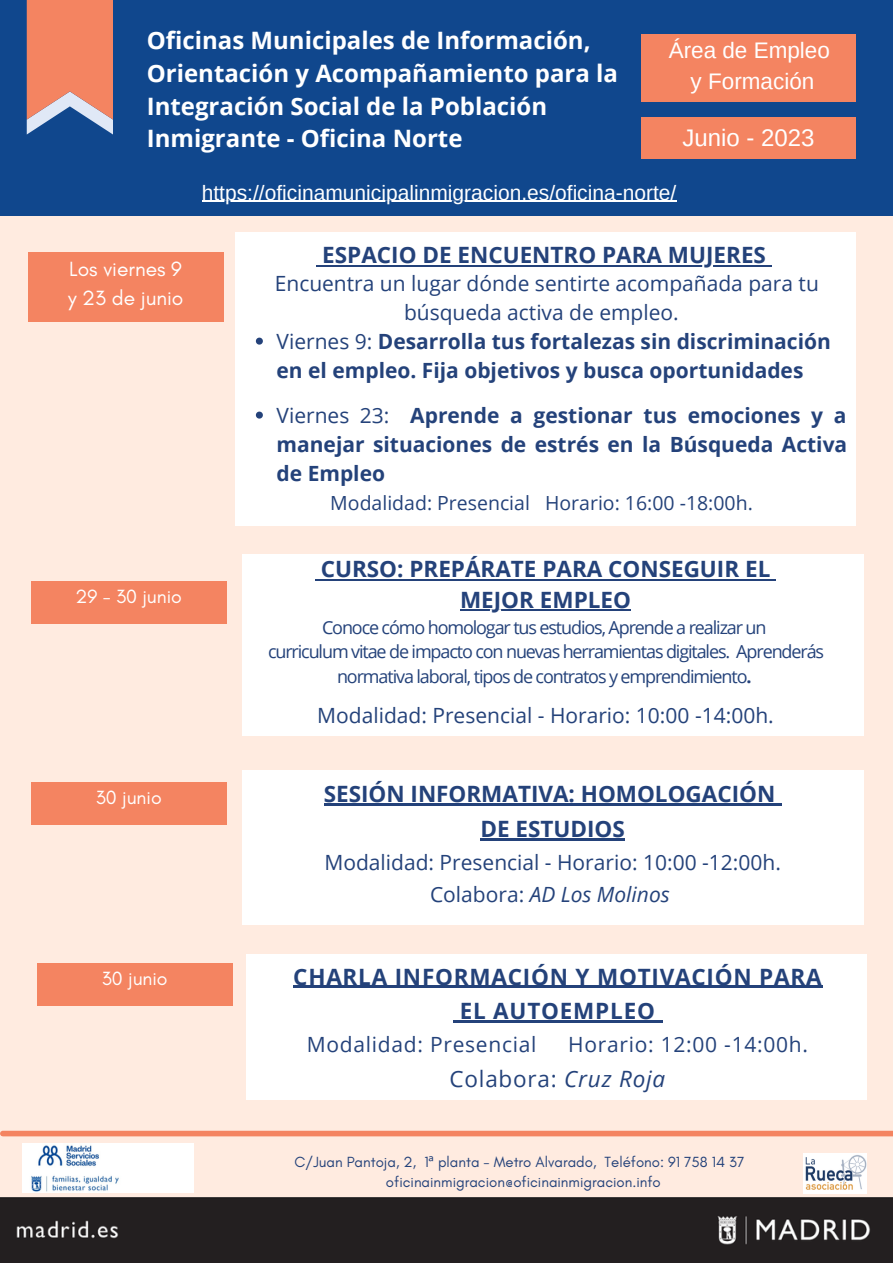
<style>
.page{position:relative;width:893px;height:1264px;background:#fff}
.page>*{position:absolute;margin:0;border:0;box-sizing:border-box;transform-origin:0 0}
.t1{font:700 24px/32.5px "Open Sans";color:#fff}
.t2{font:24px "Arimo";color:#fff}
.t3{font:700 22.5px "Open Sans";color:#24427a}
.t4{font:700 22.5px "Open Sans";letter-spacing:.035em;color:#24427a}
.t5{font:22.5px "Arimo";color:#fff}
.t6{font:22.5px "Open Sans";letter-spacing:.035em;color:#24427a}
.t7{font:700 21px/29px "Open Sans";color:#24427a}
.t8{font:21px/29px "Open Sans";color:#24427a;text-align:center}
.t9{font:21px "Arimo";color:#fff}
.t10{font:21px "Open Sans";letter-spacing:.035em;color:#24427a}
.t11{font:21px "Glacial Indifference";color:#fff}
.t12{font:italic 21px "Open Sans";color:#24427a}
.t13{font:19.5px "Open Sans";color:#24427a}
.t14{font:19.5px "Glacial Indifference";color:#fff}
.t15{font:18px/24.8px "Open Sans";letter-spacing:-.06em;color:#24427a;text-align:center}
.t16{font:15px "Glacial Indifference";color:#24427a}
.s1{font-weight:400}
.s2{font-weight:700}
.s3{font-style:normal}
.s4{font-style:italic}
.s5{font-family:"Noto Sans"}
</style>
<div class="page">
<div style="left:0;top:0;width:892px;height:1262px;background:#ffebe0"></div>
<div style="left:0;top:0;width:892px;height:216px;background:#10478d"></div>
<div style="left:640px;top:34px;width:215px;height:67px;background:#f48461"></div>
<div style="left:0;top:1197px;width:892px;height:65px;background:#231f20"></div>
<div style="left:640px;top:117px;width:215px;height:42px;background:#f48461"></div>
<hr style="left:202px;top:201px;width:474px;height:1px;background:#fff">
<div style="left:3px;top:1130px;width:889px;height:6px;background:#f48461"></div>
<img style="left:803px;top:1153px;width:63px;height:39px">
<img style="left:23px;top:1143px;width:171px;height:49px">
<svg style="left:27px;top:0;width:86px;height:134px;background:#da8875"></svg>
<div style="left:246px;top:954px;width:620px;height:145px;background:#fff"></div>
<div style="left:37px;top:963px;width:196px;height:42px;background:#f48461"></div>
<hr style="left:293px;top:985px;width:529px;height:2px;background:#24427a">
<svg style="left:453px;top:1020px;width:7px;height:2px"></svg>
<hr style="left:460px;top:1020px;width:195px;height:2px;background:#24427a">
<svg style="left:655px;top:1020px;width:7px;height:2px"></svg>
<div style="left:235px;top:232px;width:620px;height:293px;background:#fff"></div>
<div style="left:28px;top:252px;width:196px;height:70px;background:#f48461"></div>
<svg style="left:256px;top:337px;width:7px;height:7px"></svg>
<svg style="left:256px;top:411px;width:7px;height:7px"></svg>
<svg style="left:316px;top:265px;width:6px;height:2px"></svg>
<hr style="left:322px;top:265px;width:443px;height:2px;background:#24427a">
<svg style="left:765px;top:265px;width:6px;height:2px"></svg>
<div style="left:242px;top:554px;width:621px;height:181px;background:#fff"></div>
<div style="left:31px;top:581px;width:196px;height:43px;background:#f48461"></div>
<hr style="left:320px;top:579px;width:450px;height:1px;background:#24427a">
<hr style="left:460px;top:609px;width:171px;height:2px;background:#24427a">
<div style="left:242px;top:771px;width:621px;height:154px;background:#fff"></div>
<div style="left:31px;top:782px;width:196px;height:42px;background:#f48461"></div>
<hr style="left:324px;top:803px;width:451px;height:2px;background:#24427a">
<svg style="left:775px;top:803px;width:6px;height:2px"></svg>
<hr style="left:480px;top:838px;width:145px;height:2px;background:#24427a">
<p class="t1" style="left:147px;top:24px;width:445px">Oficinas Municipales de Información,</p>
<p class="t1" style="left:147px;top:56px;width:472px">Orientación y Acompañamiento para la<br>Integración Social de la Población<br>Inmigrante - Oficina Norte</p>
<p class="t5" style="left:668px;top:37px;width:163px">Área de Empleo</p>
<p class="t5" style="left:690px;top:69px;width:125px">y Formación</p>
<p class="t2" style="left:682px;top:124px;width:133px">Junio - 2023</p>
<p class="t11" style="left:69px;top:256px;width:114px">Los viernes 9</p>
<p class="t11" style="left:68px;top:285px;width:117px">y 23 de junio</p>
<p class="t14" style="left:76px;top:584px;width:108px">29 - 30 junio</p>
<p class="t9" style="left:202px;top:181px;width:476px">https://oficinamunicipalinmigracion.es/oficina-norte/</p>
<p class="t3" style="left:322px;top:238px;width:445px">ESPACIO DE ENCUENTRO PARA MUJERES</p>
<p class="t8" style="left:275px;top:268px;width:545px">Encuentra un lugar dónde sentirte acompañada para tu búsqueda activa de empleo.</p>
<p class="t7" style="left:276px;top:326px;width:556px"><span class="s1">Viernes 9:</span> Desarrolla tus fortalezas sin discriminación en el empleo. Fija objetivos y busca oportunidades</p>
<p class="t7" style="left:276px;top:400px;width:572px;text-align:justify"><span class="s1">Viernes 23:</span> Aprende a gestionar tus emociones y a manejar situaciones de estrés en la Búsqueda Activa de Empleo</p>
<p class="t13" style="left:330px;top:488px;width:424px">Modalidad: Presencial Horario: 16:00 -18:00h.</p>
<p class="t3" style="left:320px;top:553px;width:451px">CURSO: PREPÁRATE PARA CONSEGUIR EL</p>
<p class="t3" style="left:460px;top:584px;width:172px">MEJOR EMPLEO</p>
<p class="t15" style="left:322px;top:614px;width:446px">Conoce cómo homologar tus estudios, Aprende a realizar un</p>
<p class="t15" style="left:268px;top:639px;width:557px">curriculum vitae de impacto con nuevas herramientas digitales. Aprenderás normativa laboral, tipos de contratos y emprendimiento<span class="s2">.</span></p>
<p class="t8" style="left:317px;top:700px;width:458px">Modalidad: Presencial - Horario: 10:00 -14:00h.</p>
<p class="t14" style="left:96px;top:785px;width:67px">30 junio</p>
<p class="t3" style="left:324px;top:778px;width:453px">SESIÓN INFORMATIVA: HOMOLOGACIÓN</p>
<p class="t3" style="left:480px;top:812px;width:146px">DE ESTUDIOS</p>
<p class="t8" style="left:324px;top:846px;width:458px">Modalidad: Presencial - Horario: 10:00 -12:00h.</p>
<p class="t12" style="left:430px;top:879px;width:241px"><span class="s3">Colabora:</span> AD Los Molinos</p>
<p class="t14" style="left:102px;top:966px;width:67px">30 junio</p>
<p class="t4" style="left:293px;top:960px;width:530px">CHARLA INFORMACIÓN Y MOTIVACIÓN PARA</p>
<p class="t4" style="left:460px;top:995px;width:197px">EL AUTOEMPLEO</p>
<p class="t10" style="left:307px;top:1029px;width:231px">Modalidad: Presencial</p>
<p class="t10" style="left:568px;top:1029px;width:241px">Horario: 12:00 -14:00h.</p>
<p class="t6" style="left:449px;top:1062px;width:217px">Colabora: <span class="s4">Cruz Roja</span></p>
<p class="t16" style="left:294px;top:1152px;width:451px">C/Juan Pantoja, 2, 1<span class="s5">ª</span> planta - Metro Alvarado, Teléfono: 91 758 14 37</p>
<p class="t16" style="left:386px;top:1172px;width:276px">oficinainmigracion@oficinainmigracion.info</p>
</div>
